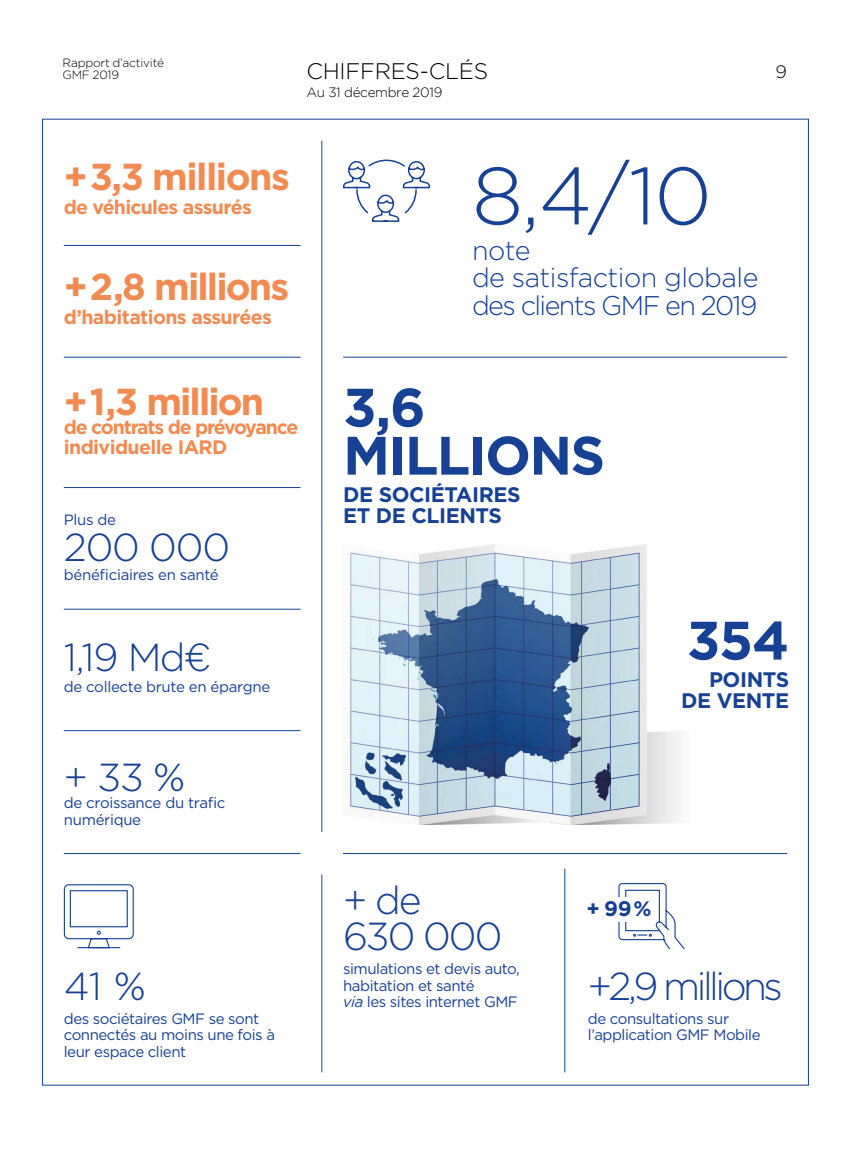
<style>
.page{position:relative;width:851px;height:1149px;background:#fff}
.page>*{position:absolute;margin:0;border:0;box-sizing:border-box;transform-origin:0 0}
.custom{font:300 81px "Gotham";color:#164194}
.custom-2{font:700 54px/48px "Gotham";letter-spacing:-.03em;color:#164194}
.custom-3{font:300 39px/36px "Gotham";letter-spacing:-.05em;color:#164194}
.custom-4{font:300 39px "Gotham";letter-spacing:-.09em;color:#164194}
.custom-5{font:700 37.5px "Gotham";letter-spacing:-.05em;color:#f28b52}
.t1{font:300 27px/27px "Gotham";letter-spacing:-.02em;color:#164194}
.t2{font:300 22.5px "Gotham";letter-spacing:-.01em;color:#000}
.custom-6{font:700 21px/21px "Gotham";letter-spacing:-.02em;color:#164194;text-align:right}
.custom-7{font:700 19.5px "Gotham";letter-spacing:-.035em;color:#f28b52}
.custom-8{font:700 19.5px/19.5px "Gotham";letter-spacing:-.06em;color:#f28b52}
.t3{font:300 18px "Gotham";color:#000}
.custom-9{font:15px/16.5px "Gotham";letter-spacing:-.03em;color:#164194}
.t4{font:300 13.5px "Gotham";letter-spacing:-.025em;color:#000}
.t5{font:300 12px/12px "Gotham";letter-spacing:-.02em;color:#000}
.s1{font-style:italic}
</style>
<div class="page">
<svg style="left:618px;top:883px;width:67px;height:66px"></svg>
<div style="left:586px;top:896px;width:71px;height:25px;background:#fff"></div>
<img style="left:349px;top:544px;width:331px;height:279px">
<hr style="left:321px;top:141px;width:1px;height:690px;background:#164194">
<hr style="left:564px;top:868px;width:1px;height:203px;background:#164194">
<hr style="left:321px;top:874px;width:1px;height:197px;background:#164194">
<hr style="left:343px;top:357px;width:444px;height:1px;background:#164194">
<hr style="left:343px;top:853px;width:444px;height:1px;background:#164194">
<hr style="left:64px;top:357px;width:236px;height:1px;background:#164194">
<hr style="left:64px;top:487px;width:236px;height:1px;background:#164194">
<hr style="left:64px;top:608px;width:236px;height:1px;background:#164194">
<hr style="left:64px;top:730px;width:236px;height:1px;background:#164194">
<hr style="left:64px;top:853px;width:236px;height:1px;background:#164194">
<svg style="left:63px;top:884px;width:71px;height:64px"></svg>
<svg style="left:342px;top:159px;width:89px;height:63px"></svg>
<hr style="left:64px;top:245px;width:236px;height:1px;background:#164194">
<p class="t5" style="left:63px;top:57px;width:103px">Rapport d’activité<br>GMF 2019</p>
<h2 class="t2" style="left:306px;top:57px;width:183px">CHIFFRES-CLÉS</h2>
<p class="t4" style="left:306px;top:85px;width:137px">Au 31 décembre 2019</p>
<p class="t3" style="left:775px;top:60px;width:13px">9</p>
<p class="custom-5" style="left:64px;top:151px;width:227px">+3,3 millions</p>
<p class="custom-7" style="left:64px;top:194px;width:190px">de véhicules assurés</p>
<p class="custom-5" style="left:64px;top:262px;width:227px">+2,8 millions</p>
<p class="custom-7" style="left:64px;top:304px;width:210px">d’habitations assurées</p>
<p class="custom" style="left:472px;top:144px;width:241px">8,4/10</p>
<p class="t1" style="left:472px;top:236px;width:288px">note<br>de satisfaction globale des clients GMF en 2019</p>
<p class="custom-5" style="left:64px;top:376px;width:202px">+1,3 million</p>
<p class="custom-8" style="left:64px;top:417px;width:236px">de contrats de prévoyance individuelle IARD</p>
<p class="custom-9" style="left:64px;top:511px;width:54px">Plus de</p>
<p class="custom-3" style="left:64px;top:528px;width:168px">200 000</p>
<p class="custom-9" style="left:64px;top:566px;width:156px">bénéficiaires en santé</p>
<p class="custom-3" style="left:64px;top:637px;width:149px">1,19 Md€</p>
<p class="custom-9" style="left:64px;top:678px;width:208px">de collecte brute en épargne</p>
<p class="custom-3" style="left:64px;top:757px;width:123px">+ 33 %</p>
<p class="custom-9" style="left:64px;top:793px;width:163px">de croissance du trafic numérique</p>
<p class="custom-3" style="left:64px;top:966px;width:84px">41 %</p>
<p class="custom-9" style="left:64px;top:1009px;width:213px">des sociétaires GMF se sont connectés au moins une fois à leur espace client</p>
<p class="custom-2" style="left:343px;top:383px;width:263px">3,6<br>MILLIONS</p>
<p class="custom-6" style="left:343px;top:483px;width:179px;text-align:left">DE SOCIÉTAIRES<br>ET DE CLIENTS</p>
<p class="custom-2" style="left:686px;top:616px;width:104px">354</p>
<p class="custom-6" style="left:681px;top:668px;width:109px">POINTS<br>DE VENTE</p>
<p class="custom-3" style="left:343px;top:881px;width:161px">+ de<br>630 000</p>
<p class="custom-9" style="left:343px;top:959px;width:178px">simulations et devis auto, habitation et santé<br><span class="s1">via</span> les sites internet GMF</p>
<p class="custom-6" style="left:586px;top:897px;width:67px">+ 99 %</p>
<p class="custom-4" style="left:587px;top:960px;width:196px">+2,9 millions</p>
<p class="custom-9" style="left:587px;top:1009px;width:174px">de consultations sur l’application GMF Mobile</p>
</div>
